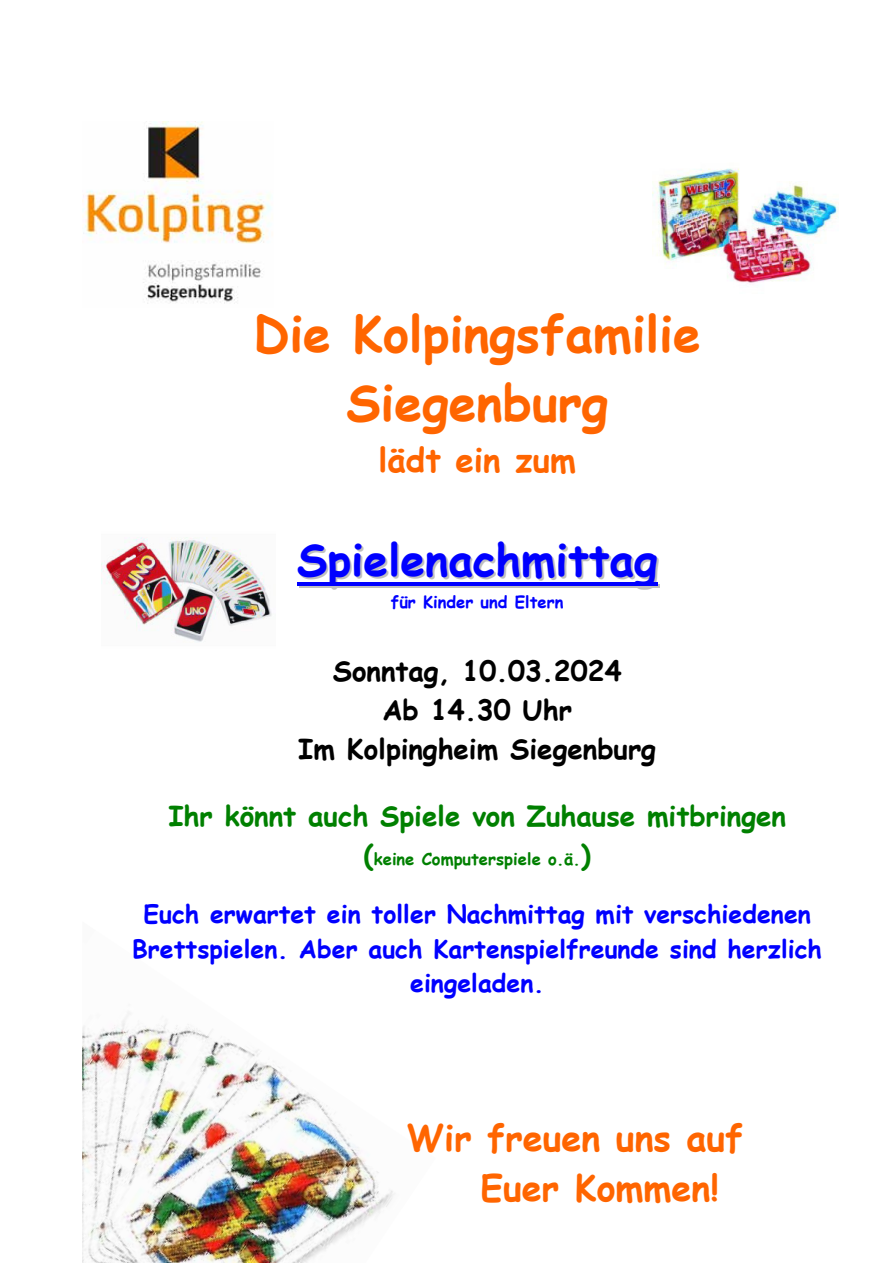
<style>
.page{position:relative;width:893px;height:1263px;background:#fff}
.page>*{position:absolute;margin:0;border:0;box-sizing:border-box;transform-origin:0 0}
.t1{font:700 49.8px/69.3px "Comic Sans MS";color:#ff6500;text-align:center}
.t2{font:700 44.25px "Comic Sans MS";color:#00f}
.t3{font:700 36px/50.1px "Comic Sans MS";color:#ff6500}
.t4{font:700 33.15px "Comic Sans MS";color:#ff6500}
.t5{font:700 27.75px/38.5px "Comic Sans MS";color:#000;text-align:center}
.t6{font:700 27.75px "Comic Sans MS";color:#008000}
.t7{font:700 24.9px/34.7px "Comic Sans MS";color:#00f;text-align:center}
.t8{font:700 16.65px "Comic Sans MS";color:#008000}
.t9{font:700 16.65px "Comic Sans MS";color:#00f}
.s1{font-size:27.75px}
</style>
<div class="page">
<img style="left:83px;top:122px;width:188px;height:182px">
<img style="left:652px;top:168px;width:187px;height:116px">
<img style="left:101px;top:537px;width:171px;height:105px">
<img style="left:82px;top:1012px;width:313px;height:251px">
<hr style="left:299px;top:584px;width:360px;height:4px;background:#c0c0c0">
<hr style="left:297px;top:582px;width:361px;height:4px;background:#00f">
<h1 class="t1" style="left:253px;top:297px;width:449px">Die Kolpingsfamilie<br>Siegenburg</h1>
<h3 class="t4" style="left:378px;top:435px;width:199px">lädt ein zum</h3>
<h2 class="t2" style="left:297px;top:528px;width:362px">Spielenachmittag</h2>
<p class="t9" style="left:391px;top:589px;width:174px">für Kinder und Eltern</p>
<p class="t5" style="left:298px;top:651px;width:359px">Sonntag, 10.03.2024<br>Ab 14.30 Uhr<br>Im Kolpingheim Siegenburg</p>
<p class="t6" style="left:169px;top:795px;width:619px">Ihr könnt auch Spiele von Zuhause mitbringen</p>
<p class="t8" style="left:364px;top:846px;width:228px"><span class="s1">(</span>keine Computerspiele o.ä.<span class="s1">)</span></p>
<p class="t7" style="left:132px;top:896px;width:691px">Euch erwartet ein toller Nachmittag mit verschiedenen<br>Brettspielen. Aber auch Kartenspielfreunde sind herzlich eingeladen.</p>
<h3 class="t3" style="left:481px;top:1112px;width:264px;text-indent:-74px">Wir freuen uns auf<br>Euer Kommen!</h3>
</div>
